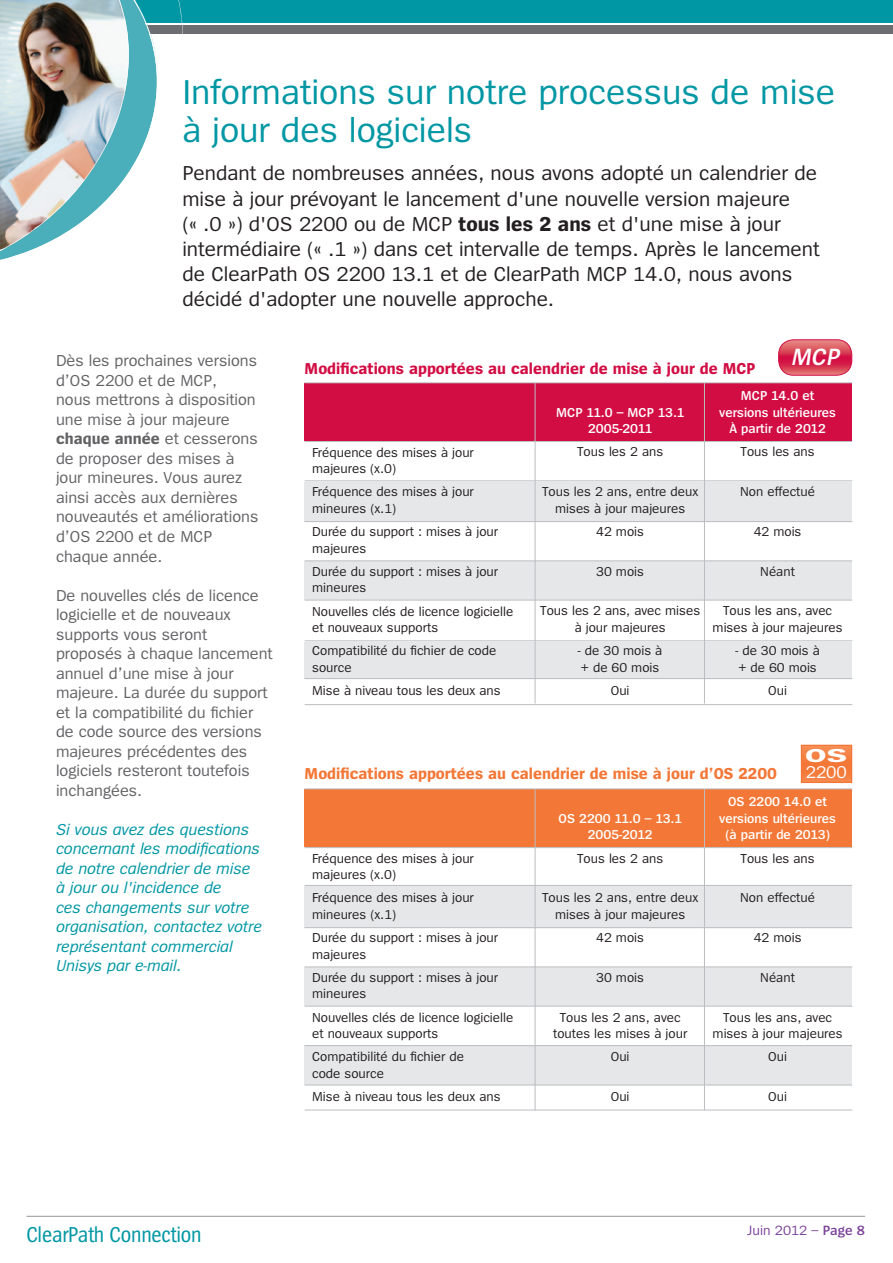
<style>
.page{position:relative;width:893px;height:1263px;background:#fff}
.page>*{position:absolute;margin:0;border:0;box-sizing:border-box;transform-origin:0 0}
.t1{font:36px/37.5px "Spiegel";color:#0097a4}
.t2{font:italic 600 24.6px "Spiegel";color:#fff}
.t3{font:22.5px "Spiegel Cd";letter-spacing:-.01em;color:#0097a4}
.t4{font:21px/25.2px "Spiegel";color:#231f20}
.t5{font:700 19.5px "Spiegel";color:#fff;scale:1.8 1}
.t6{font:17.85px "Spiegel";color:#fff}
.t7{font:16.5px/19.5px "Spiegel";color:#636366}
.t8{font:italic 16.5px/19.5px "Spiegel";color:#0097a4}
.t9{font:700 16.5px "Spiegel";color:#f37736}
.t10{font:700 16.5px "Spiegel";color:#d20d44}
.t11{font:13.95px "Spiegel";color:#7b4399}
.t12{font:13.5px/16.5px "Spiegel";color:#231f20}
.t13{font:600 13.5px/16.5px "Spiegel";color:#fff;text-align:center}
.s1{font-weight:700}
.s2{font-weight:600}
</style>
<div class="page">
<div style="left:0;top:0;width:893px;height:22px;background:#0097a4"></div>
<div style="left:0;top:25px;width:893px;height:9px;background:#6c6d70"></div>
<hr style="left:26px;top:1216px;width:839px;height:1px;background:#939598">
<img style="left:0;top:0;width:158px;height:260px">
<div style="left:305px;top:482px;width:547px;height:40px;background:#e6e7e9"></div>
<div style="left:305px;top:561px;width:547px;height:39px;background:#e6e7e9"></div>
<div style="left:305px;top:642px;width:547px;height:37px;background:#e6e7e9"></div>
<div style="left:305px;top:383px;width:547px;height:58px;background:#d20d44"></div>
<hr style="left:704px;top:383px;width:1px;height:320px;background:#bcbdc0">
<hr style="left:535px;top:383px;width:1px;height:320px;background:#bcbdc0">
<hr style="left:305px;top:480px;width:547px;height:1px;background:#bcbdc0">
<hr style="left:305px;top:441px;width:547px;height:1px;background:#bcbdc0">
<hr style="left:305px;top:382px;width:547px;height:1px;background:#bcbdc0">
<hr style="left:305px;top:521px;width:547px;height:1px;background:#bcbdc0">
<hr style="left:305px;top:600px;width:547px;height:1px;background:#bcbdc0">
<hr style="left:305px;top:640px;width:547px;height:1px;background:#bcbdc0">
<hr style="left:305px;top:678px;width:547px;height:1px;background:#bcbdc0">
<hr style="left:305px;top:704px;width:547px;height:1px;background:#bcbdc0">
<hr style="left:305px;top:560px;width:547px;height:1px;background:#bcbdc0">
<svg style="left:780px;top:340px;width:72px;height:34px;background:#da475f"></svg>
<div style="left:778px;top:339px;width:74px;height:37px;border:1px solid #d20d44;border-radius:15px"></div>
<div style="left:305px;top:886px;width:547px;height:42px;background:#e6e7e9"></div>
<div style="left:305px;top:967px;width:547px;height:39px;background:#e6e7e9"></div>
<div style="left:305px;top:1045px;width:547px;height:40px;background:#e6e7e9"></div>
<div style="left:305px;top:789px;width:547px;height:58px;background:#f37736"></div>
<hr style="left:704px;top:789px;width:1px;height:321px;background:#bcbdc0">
<hr style="left:535px;top:789px;width:1px;height:321px;background:#bcbdc0">
<hr style="left:305px;top:885px;width:547px;height:1px;background:#bcbdc0">
<hr style="left:305px;top:847px;width:547px;height:1px;background:#bcbdc0">
<hr style="left:305px;top:788px;width:547px;height:1px;background:#bcbdc0">
<hr style="left:305px;top:927px;width:547px;height:1px;background:#bcbdc0">
<hr style="left:305px;top:1006px;width:547px;height:1px;background:#bcbdc0">
<hr style="left:305px;top:1045px;width:547px;height:1px;background:#bcbdc0">
<hr style="left:305px;top:1085px;width:547px;height:1px;background:#bcbdc0">
<hr style="left:305px;top:1110px;width:547px;height:1px;background:#bcbdc0">
<hr style="left:305px;top:966px;width:547px;height:1px;background:#bcbdc0">
<svg style="left:803px;top:747px;width:47px;height:34px;background:#f47e40"></svg>
<div style="left:801px;top:745px;width:51px;height:38px;border:1px solid #f37736"></div>
<h1 class="t1" style="left:182px;top:75px;width:654px">Informations sur notre processus de mise à jour des logiciels</h1>
<p class="t4" style="left:182px;top:161px;width:639px">Pendant de nombreuses années, nous avons adopté un calendrier de mise à jour prévoyant le lancement d'une nouvelle version majeure<br>(« .0 ») d'OS 2200 ou de MCP <span class="s1">tous les 2 ans</span> et d'une mise à jour intermédiaire (« .1 ») dans cet intervalle de temps. Après le lancement de ClearPath OS 2200 13.1 et de ClearPath MCP 14.0, nous avons décidé d'adopter une nouvelle approche.</p>
<p class="t7" style="left:56px;top:352px;width:204px">Dès les prochaines versions d’OS 2200 et de MCP,<br>nous mettrons à disposition une mise à jour majeure <span class="s1">chaque année</span> et cesserons de proposer des mises à jour mineures. Vous aurez ainsi accès aux dernières nouveautés et améliorations d’OS 2200 et de MCP chaque année.</p>
<p class="t7" style="left:56px;top:586px;width:218px">De nouvelles clés de licence logicielle et de nouveaux supports vous seront proposés à chaque lancement annuel d’une mise à jour majeure. La durée du support et la compatibilité du fichier de code source des versions majeures précédentes des logiciels resteront toutefois inchangées.</p>
<p class="t8" style="left:56px;top:820px;width:207px">Si vous avez des questions concernant les modifications de notre calendrier de mise à jour ou l'incidence de<br>ces changements sur votre organisation, contactez votre représentant commercial<br>Unisys par e-mail.</p>
<p class="t10" style="left:305px;top:360px;width:453px">Modifications apportées au calendrier de mise à jour de MCP</p>
<h2 class="t2" style="left:791px;top:345px;width:54px">MCP</h2>
<p class="t12" style="left:312px;top:444px;width:163px">Fréquence des mises à jour majeures (x.0)</p>
<p class="t12" style="left:312px;top:484px;width:163px">Fréquence des mises à jour mineures (x.1)</p>
<p class="t12" style="left:312px;top:524px;width:187px">Durée du support : mises à jour majeures</p>
<p class="t12" style="left:312px;top:563px;width:187px">Durée du support : mises à jour mineures</p>
<p class="t12" style="left:312px;top:603px;width:203px">Nouvelles clés de licence logicielle et nouveaux supports</p>
<p class="t12" style="left:312px;top:643px;width:186px">Compatibilité du fichier de code source</p>
<p class="t12" style="left:312px;top:683px;width:190px">Mise à niveau tous les deux ans</p>
<p class="t13" style="left:556px;top:404px;width:129px">MCP 11.0 – MCP 13.1<br>2005-2011</p>
<p class="t12" style="left:577px;top:444px;width:88px">Tous les 2 ans</p>
<p class="t12" style="left:542px;top:484px;width:158px;text-align:center">Tous les 2 ans, entre deux mises à jour majeures</p>
<p class="t12" style="left:596px;top:524px;width:49px">42 mois</p>
<p class="t12" style="left:596px;top:563px;width:49px">30 mois</p>
<p class="t12" style="left:540px;top:603px;width:162px;text-align:center">Tous les 2 ans, avec mises à jour majeures</p>
<p class="t12" style="left:578px;top:643px;width:86px">- de 30 mois à + de 60 mois</p>
<p class="t12" style="left:611px;top:683px;width:20px">Oui</p>
<p class="t13" style="left:719px;top:388px;width:118px">MCP 14.0 et versions ultérieures<br>À partir de 2012</p>
<p class="t12" style="left:740px;top:444px;width:76px">Tous les ans</p>
<p class="t12" style="left:740px;top:484px;width:76px">Non effectué</p>
<p class="t12" style="left:754px;top:524px;width:49px">42 mois</p>
<p class="t12" style="left:760px;top:563px;width:36px">Néant</p>
<p class="t12" style="left:713px;top:603px;width:132px;text-align:center">Tous les ans, avec mises à jour majeures</p>
<p class="t12" style="left:735px;top:643px;width:86px">- de 30 mois à + de 60 mois</p>
<p class="t12" style="left:768px;top:683px;width:20px">Oui</p>
<p class="t9" style="left:305px;top:765px;width:474px">Modifications apportées au calendrier de mise à jour d’OS 2200</p>
<h3 class="t5" style="left:805px;top:746px;width:25px">OS</h3>
<h3 class="t6" style="left:806px;top:763px;width:43px">2200</h3>
<p class="t12" style="left:312px;top:850px;width:163px">Fréquence des mises à jour majeures (x.0)</p>
<p class="t12" style="left:312px;top:890px;width:163px">Fréquence des mises à jour mineures (x.1)</p>
<p class="t12" style="left:312px;top:930px;width:187px">Durée du support : mises à jour majeures</p>
<p class="t12" style="left:312px;top:969px;width:187px">Durée du support : mises à jour mineures</p>
<p class="t12" style="left:312px;top:1009px;width:203px">Nouvelles clés de licence logicielle et nouveaux supports</p>
<p class="t12" style="left:312px;top:1049px;width:153px">Compatibilité du fichier de code source</p>
<p class="t12" style="left:312px;top:1089px;width:190px">Mise à niveau tous les deux ans</p>
<p class="t13" style="left:559px;top:810px;width:125px">OS 2200 11.0 – 13.1<br>2005-2012</p>
<p class="t12" style="left:577px;top:850px;width:88px">Tous les 2 ans</p>
<p class="t12" style="left:542px;top:890px;width:158px;text-align:center">Tous les 2 ans, entre deux mises à jour majeures</p>
<p class="t12" style="left:596px;top:930px;width:49px">42 mois</p>
<p class="t12" style="left:596px;top:969px;width:49px">30 mois</p>
<p class="t12" style="left:553px;top:1009px;width:136px;text-align:center">Tous les 2 ans, avec toutes les mises à jour</p>
<p class="t12" style="left:611px;top:1049px;width:20px">Oui</p>
<p class="t12" style="left:611px;top:1089px;width:20px">Oui</p>
<p class="t13" style="left:719px;top:794px;width:118px">OS 2200 14.0 et versions ultérieures (à partir de 2013)</p>
<p class="t12" style="left:740px;top:850px;width:76px">Tous les ans</p>
<p class="t12" style="left:740px;top:890px;width:76px">Non effectué</p>
<p class="t12" style="left:754px;top:930px;width:49px">42 mois</p>
<p class="t12" style="left:760px;top:969px;width:36px">Néant</p>
<p class="t12" style="left:713px;top:1009px;width:132px;text-align:center">Tous les ans, avec mises à jour majeures</p>
<p class="t12" style="left:768px;top:1049px;width:20px">Oui</p>
<p class="t12" style="left:768px;top:1089px;width:20px">Oui</p>
<h3 class="t3" style="left:26px;top:1223px;width:177px">ClearPath Connection</h3>
<p class="t11" style="left:747px;top:1223px;width:119px">Juin 2012 – <span class="s2">Page 8</span></p>
</div>
